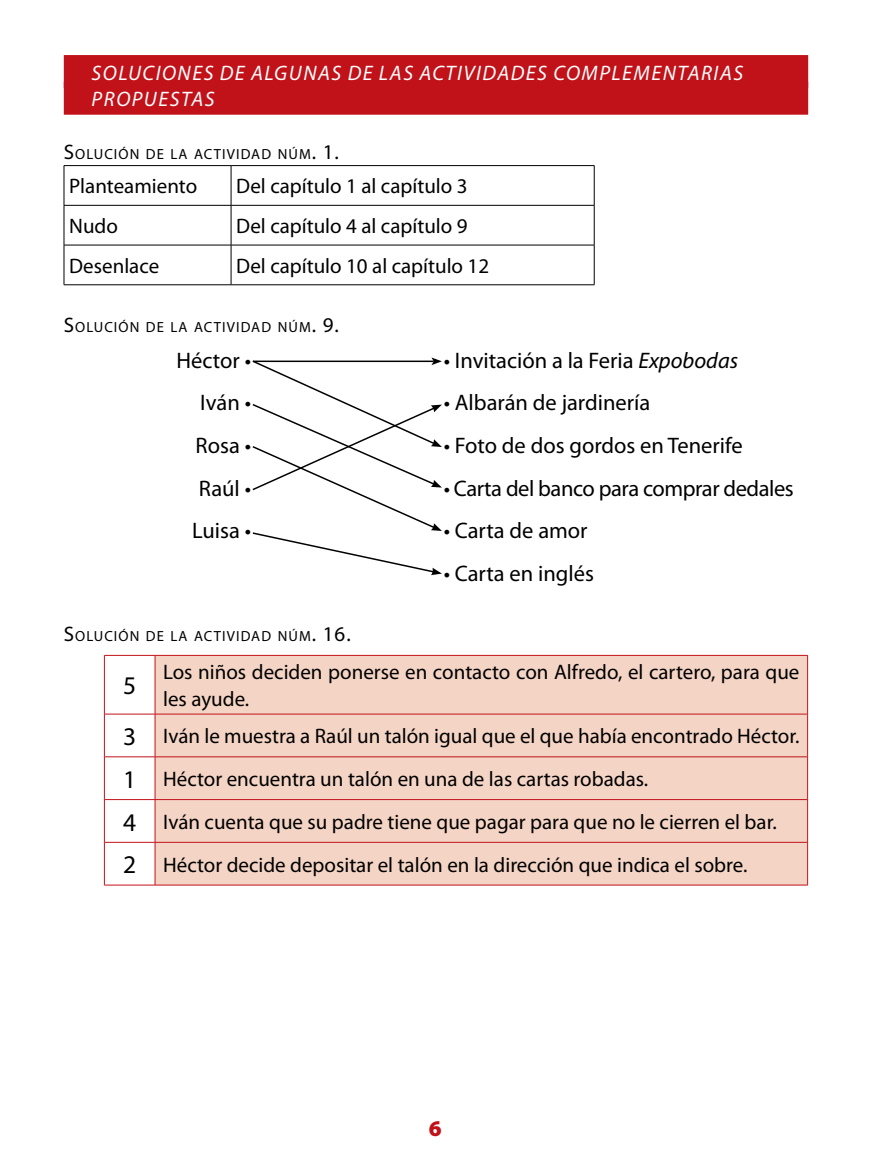
<style>
.page{position:relative;width:872px;height:1170px;background:#fff}
.page>*{position:absolute;margin:0;border:0;box-sizing:border-box;transform-origin:0 0}
.t1{font:25.5px "Myriad Pro";color:#000}
.t2{font:22.5px "Myriad Pro";color:#000}
.t3{font:22.5px "Myriad Pro";letter-spacing:-.02em;color:#000}
.t4{font:900 22.5px "Myriad Pro";color:#c1121a}
.t5{font:21px/42.8px "Myriad Pro";color:#000}
.t6{font:italic 21px/26.5px "Myriad Pro";letter-spacing:.07em;color:#fff}
.t7{font:14.7px "Myriad Pro";letter-spacing:.07em;color:#000}
.s1{font-size:21px}
.s2{font-style:italic}
.s3{font-size:25.5px}
</style>
<div class="page">
<svg style="left:252px;top:357px;width:190px;height:218px"></svg>
<div style="left:64px;top:55px;width:744px;height:33px;background:#c1121a"></div>
<div style="left:64px;top:82px;width:744px;height:33px;background:#c1121a"></div>
<hr style="left:64px;top:165px;width:167px;height:1px;background:#000">
<hr style="left:64px;top:166px;width:1px;height:39px;background:#000">
<hr style="left:231px;top:165px;width:363px;height:1px;background:#000">
<hr style="left:231px;top:166px;width:1px;height:39px;background:#000">
<hr style="left:594px;top:166px;width:1px;height:39px;background:#000">
<hr style="left:64px;top:205px;width:167px;height:1px;background:#000">
<hr style="left:64px;top:205px;width:1px;height:40px;background:#000">
<hr style="left:231px;top:205px;width:363px;height:1px;background:#000">
<hr style="left:231px;top:205px;width:1px;height:40px;background:#000">
<hr style="left:594px;top:205px;width:1px;height:40px;background:#000">
<hr style="left:64px;top:245px;width:167px;height:1px;background:#000">
<hr style="left:64px;top:245px;width:1px;height:39px;background:#000">
<hr style="left:231px;top:245px;width:363px;height:1px;background:#000">
<hr style="left:231px;top:245px;width:1px;height:39px;background:#000">
<hr style="left:594px;top:245px;width:1px;height:39px;background:#000">
<hr style="left:64px;top:284px;width:167px;height:1px;background:#000">
<hr style="left:231px;top:284px;width:363px;height:1px;background:#000">
<div style="left:156px;top:656px;width:651px;height:228px;background:#f4d4c4"></div>
<hr style="left:104px;top:655px;width:51px;height:1px;background:#c1121a">
<hr style="left:104px;top:655px;width:1px;height:58px;background:#c1121a">
<hr style="left:155px;top:655px;width:652px;height:1px;background:#c1121a">
<hr style="left:155px;top:655px;width:1px;height:58px;background:#c1121a">
<hr style="left:807px;top:655px;width:1px;height:58px;background:#c1121a">
<hr style="left:104px;top:713px;width:51px;height:1px;background:#c1121a">
<hr style="left:104px;top:714px;width:1px;height:42px;background:#c1121a">
<hr style="left:155px;top:713px;width:652px;height:1px;background:#c1121a">
<hr style="left:155px;top:714px;width:1px;height:42px;background:#c1121a">
<hr style="left:807px;top:714px;width:1px;height:42px;background:#c1121a">
<hr style="left:104px;top:756px;width:51px;height:1px;background:#c1121a">
<hr style="left:104px;top:757px;width:1px;height:42px;background:#c1121a">
<hr style="left:155px;top:756px;width:652px;height:1px;background:#c1121a">
<hr style="left:155px;top:757px;width:1px;height:42px;background:#c1121a">
<hr style="left:807px;top:757px;width:1px;height:42px;background:#c1121a">
<hr style="left:104px;top:799px;width:51px;height:1px;background:#c1121a">
<hr style="left:104px;top:799px;width:1px;height:43px;background:#c1121a">
<hr style="left:155px;top:799px;width:652px;height:1px;background:#c1121a">
<hr style="left:155px;top:799px;width:1px;height:43px;background:#c1121a">
<hr style="left:807px;top:799px;width:1px;height:43px;background:#c1121a">
<hr style="left:104px;top:842px;width:51px;height:1px;background:#c1121a">
<hr style="left:104px;top:842px;width:1px;height:42px;background:#c1121a">
<hr style="left:155px;top:842px;width:652px;height:1px;background:#c1121a">
<hr style="left:155px;top:842px;width:1px;height:42px;background:#c1121a">
<hr style="left:807px;top:842px;width:1px;height:42px;background:#c1121a">
<hr style="left:104px;top:884px;width:51px;height:1px;background:#c1121a">
<hr style="left:155px;top:884px;width:652px;height:1px;background:#c1121a">
<p class="t6" style="left:92px;top:59px;width:476px">SOLUCIONES DE ALGUNAS DE LAS ACTIVIDADES COMPLEMENTARIAS<br>PROPUESTAS</p>
<p class="t7" style="left:64px;top:145px;width:277px"><span class="s1">S</span>OLUCIÓN DE LA ACTIVIDAD NÚM<span class="s1">. 1.</span></p>
<p class="t5" style="left:69px;top:164px;width:130px">Planteamiento</p>
<p class="t5" style="left:236px;top:164px;width:233px">Del capítulo 1 al capítulo 3</p>
<p class="t5" style="left:69px;top:204px;width:50px">Nudo</p>
<p class="t5" style="left:236px;top:204px;width:233px">Del capítulo 4 al capítulo 9</p>
<p class="t5" style="left:69px;top:244px;width:91px">Desenlace</p>
<p class="t5" style="left:236px;top:244px;width:254px">Del capítulo 10 al capítulo 12</p>
<p class="t7" style="left:64px;top:318px;width:277px"><span class="s1">S</span>OLUCIÓN DE LA ACTIVIDAD NÚM<span class="s1">. 9.</span></p>
<p class="t2" style="left:176px;top:346px;width:76px">Héctor •</p>
<p class="t2" style="left:444px;top:346px;width:296px">• Invitación a la Feria <span class="s2">EXPOBODAS</span></p>
<p class="t2" style="left:200px;top:389px;width:52px">Iván •</p>
<p class="t2" style="left:444px;top:389px;width:208px">• Albarán de jardinería</p>
<p class="t2" style="left:196px;top:431px;width:57px">Rosa •</p>
<p class="t2" style="left:444px;top:431px;width:300px">• Foto de dos gordos en Tenerife</p>
<p class="t2" style="left:199px;top:474px;width:54px">Raúl •</p>
<p class="t3" style="left:444px;top:474px;width:351px">• Carta del banco para comprar dedales</p>
<p class="t2" style="left:192px;top:516px;width:60px">Luisa •</p>
<p class="t2" style="left:444px;top:516px;width:145px">• Carta de amor</p>
<p class="t2" style="left:444px;top:559px;width:152px">• Carta en inglés</p>
<p class="t7" style="left:64px;top:626px;width:288px"><span class="s1">S</span>OLUCIÓN DE LA ACTIVIDAD NÚM<span class="s1">. 16.</span></p>
<p class="t1" style="left:123px;top:670px;width:15px">5</p>
<p class="t5" style="left:163px;top:658px;width:638px;line-height:26.5px">Los niños deciden ponerse en contacto con Alfredo, el cartero, para que les ayude.</p>
<p class="t5" style="left:123px;top:714px;width:678px"><span class="s3">3</span> Iván le muestra a Raúl un talón igual que el que había encontrado Héctor.<br><span class="s3">1</span> Héctor encuentra un talón en una de las cartas robadas.<br><span class="s3">4</span> Iván cuenta que su padre tiene que pagar para que no le cierren el bar.<br><span class="s3">2</span> Héctor decide depositar el talón en la dirección que indica el sobre.</p>
<p class="t4" style="left:429px;top:1115px;width:14px">6</p>
</div>
